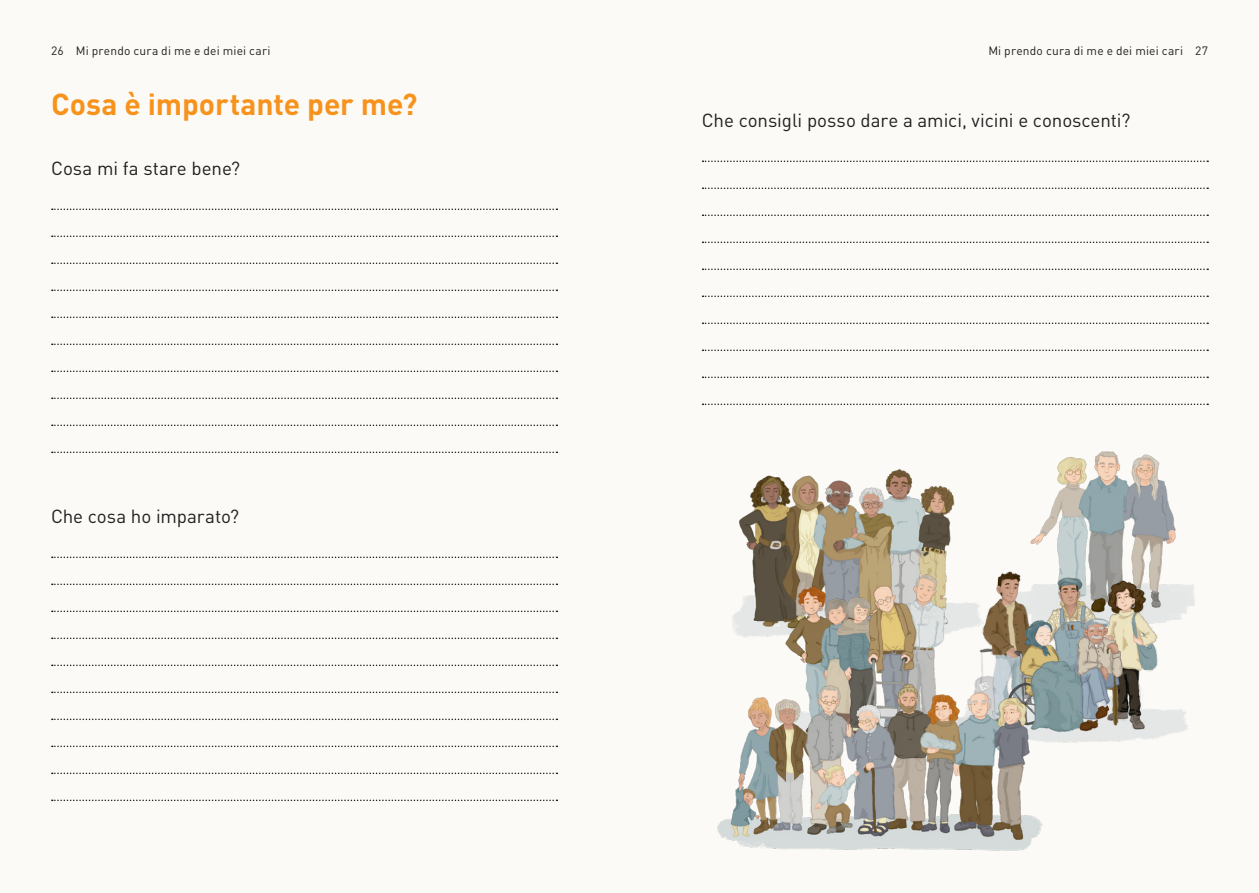
<style>
.page{position:relative;width:1259px;height:893px;background:#fff}
.page>*{position:absolute;margin:0;border:0;box-sizing:border-box;transform-origin:0 0}
.t1{font:700 30px "DIN Pro";letter-spacing:-.005em;color:#f7931d}
.t2{font:18.75px "DIN Pro";letter-spacing:-.005em;color:#231f20}
.t3{font:12px "DIN Pro";letter-spacing:.015em;color:#231f20}
</style>
<div class="page">
<div style="left:0;top:0;width:629px;height:893px;background:#fbfaf6"></div>
<div style="left:629px;top:0;width:630px;height:893px;background:#fbfaf6"></div>
<svg style="left:52px;top:209px;width:505px;height:1px"></svg>
<svg style="left:52px;top:236px;width:505px;height:1px"></svg>
<svg style="left:52px;top:263px;width:505px;height:1px"></svg>
<svg style="left:52px;top:290px;width:505px;height:1px"></svg>
<svg style="left:52px;top:317px;width:505px;height:1px"></svg>
<svg style="left:52px;top:344px;width:505px;height:1px"></svg>
<svg style="left:52px;top:371px;width:505px;height:1px"></svg>
<svg style="left:52px;top:398px;width:505px;height:1px"></svg>
<svg style="left:52px;top:425px;width:505px;height:1px"></svg>
<svg style="left:52px;top:452px;width:505px;height:1px"></svg>
<svg style="left:52px;top:557px;width:505px;height:1px"></svg>
<svg style="left:52px;top:584px;width:505px;height:1px"></svg>
<svg style="left:52px;top:611px;width:505px;height:1px"></svg>
<svg style="left:52px;top:638px;width:505px;height:1px"></svg>
<svg style="left:52px;top:665px;width:505px;height:1px"></svg>
<svg style="left:52px;top:692px;width:505px;height:1px"></svg>
<svg style="left:52px;top:719px;width:505px;height:1px"></svg>
<svg style="left:52px;top:746px;width:505px;height:1px"></svg>
<svg style="left:52px;top:773px;width:505px;height:1px"></svg>
<svg style="left:52px;top:800px;width:505px;height:1px"></svg>
<svg style="left:702px;top:161px;width:506px;height:1px"></svg>
<svg style="left:702px;top:188px;width:506px;height:1px"></svg>
<svg style="left:702px;top:215px;width:506px;height:1px"></svg>
<svg style="left:702px;top:242px;width:506px;height:1px"></svg>
<svg style="left:702px;top:269px;width:506px;height:1px"></svg>
<svg style="left:702px;top:296px;width:506px;height:1px"></svg>
<svg style="left:702px;top:323px;width:506px;height:1px"></svg>
<svg style="left:702px;top:350px;width:506px;height:1px"></svg>
<svg style="left:702px;top:377px;width:506px;height:1px"></svg>
<svg style="left:702px;top:404px;width:506px;height:1px"></svg>
<img style="left:732px;top:469px;width:223px;height:169px">
<img style="left:1030px;top:451px;width:165px;height:155px">
<img style="left:757px;top:570px;width:198px;height:106px">
<img style="left:955px;top:567px;width:234px;height:176px">
<img style="left:717px;top:676px;width:332px;height:175px">
<p class="t3" style="left:51px;top:42px;width:221px">26 Mi prendo cura di me e dei miei cari</p>
<p class="t3" style="left:988px;top:42px;width:221px">Mi prendo cura di me e dei miei cari 27</p>
<h1 class="t1" style="left:51px;top:83px;width:368px">Cosa è importante per me?</h1>
<p class="t2" style="left:702px;top:107px;width:430px">Che consigli posso dare a amici, vicini e conoscenti?</p>
<p class="t2" style="left:51px;top:155px;width:191px">Cosa mi fa stare bene?</p>
<p class="t2" style="left:51px;top:503px;width:189px">Che cosa ho imparato?</p>
</div>
